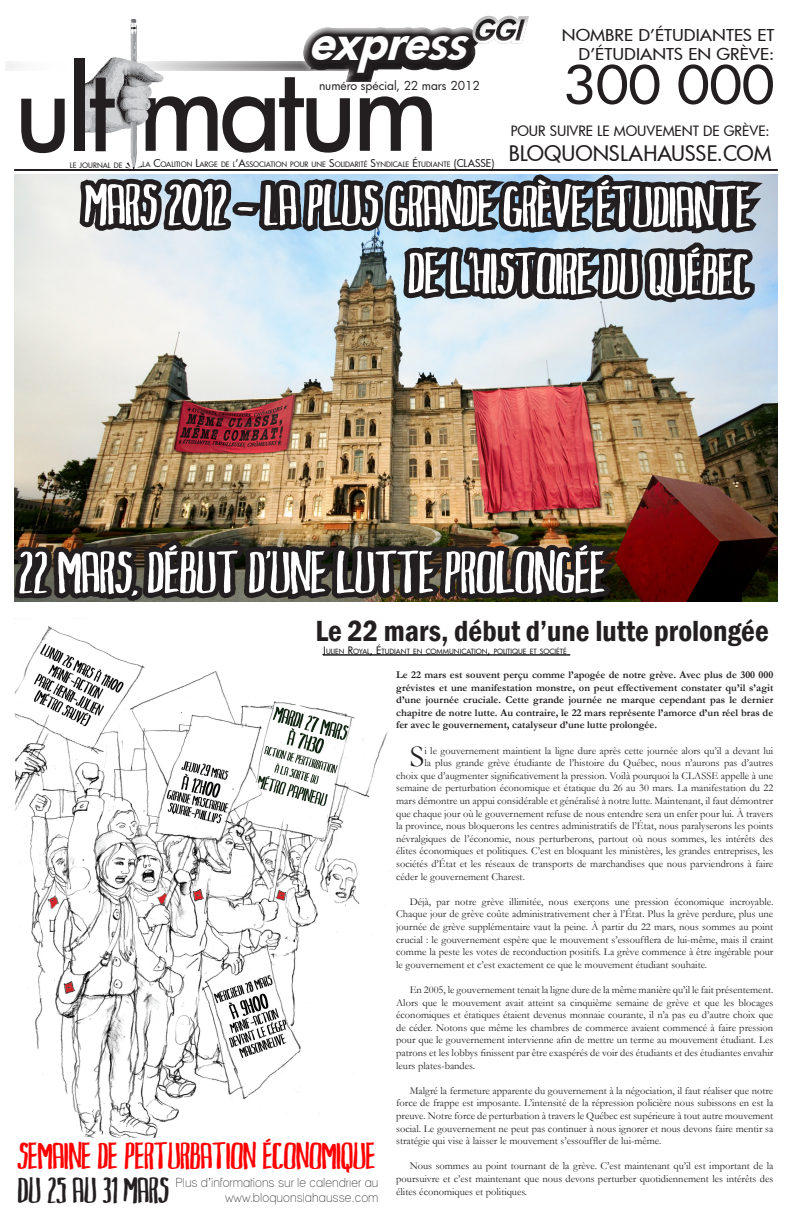
<style>
.page{position:relative;width:792px;height:1224px;background:#fff}
.page>*{position:absolute;margin:0;border:0;box-sizing:border-box;transform-origin:0 0}
.t1{font:500 112.4px "Futura";letter-spacing:-.04em;color:#231f20}
.t2{font:57px "Markus Ink";color:#fff}
.t3{font:56px/67.8px "Markus Ink";color:#fff;text-align:right}
.t4{font:500 51px "Futura";color:#231f20;scale:1.1 1}
.t5{font:italic 800 48px "Futura";color:#fff}
.Titre_article{font:36px "Markus Ink";color:#f00}
.t6{font:35px "Markus Ink";color:#231f20}
._1er_paragraphe_arti{font:30.7px "Garamond";color:#231f20}
.Titre_article-2{font:600 condensed 30px "Franklin Gothic";color:#231f20}
.t7{font:500 20.9px "Futura";color:#231f20}
.t8{font:500 16px/19.2px "Futura";color:#231f20;text-align:right;scale:1.1 1}
.t9{font:500 13.9px "Futura";color:#231f20}
.t10{font:condensed 12.7px/15.2px "Lane";color:#231f20;text-align:right}
.t11{font:12px "Futura";color:#231f20}
.Texte_d_article{font:10.5px/12.6px "Garamond";color:#231f20;text-align:justify}
._1er_paragraphe_arti-2{font:10.5px "Garamond";color:#231f20}
.introduction_d_artic{font:700 10.5px/12.6px "Garamond";color:#231f20;text-align:justify}
.t12{font:500 10.4px "Futura";color:#231f20}
.t13{font:500 7.3px "Futura";color:#231f20}
.Auteur-e{font:7px "Futura";color:#000}
.s1{font-size:10.4px}
.s2{font-size:10px}
</style>
<div class="page">
<img style="left:6px;top:16px;width:772px;height:1122px">
<h3 class="t5" style="left:309px;top:10px;width:175px">express</h3>
<p class="t1" style="left:14px;top:33px;width:426px">ult matum</p>
<p class="t13" style="left:70px;top:160px;width:54px">LE JOURNAL DE</p>
<p class="t13" style="left:143px;top:159px;width:328px">LA <span class="s1">C</span>OALITION <span class="s1">L</span>ARGE DE L<span class="s1">’A</span>SSOCIATION POUR UNE <span class="s1">S</span>OLIDARITÉ <span class="s1">S</span>YNDICALE <span class="s1">É</span>TUDIANTE <span class="s1">(CLASSE</span></p>
<p class="t12" style="left:491px;top:156px;width:5px">)</p>
<p class="t11" style="left:319px;top:78px;width:162px">numéro spécial, 22 mars 2012</p>
<h3 class="t8" style="left:562px;top:25px;width:195px">NOMBRE D’ÉTUDIANTES ET<br>D’ÉTUDIANTS EN GRÈVE:</h3>
<h3 class="t4" style="left:564px;top:50px;width:193px">300 000</h3>
<h3 class="t9" style="left:511px;top:122px;width:260px">POUR SUIVRE LE MOUVEMENT DE GRÈVE:</h3>
<h3 class="t7" style="left:509px;top:139px;width:264px">BLOQUONSLAHAUSSE.COM</h3>
<h3 class="t3" style="left:85px;top:171px;width:668px">MARS 2012 - LA PLUS GRANDE GRÈVE ÉTUDIANTE<br>DE L’HISTOIRE DU QUÉBEC</h3>
<h2 class="t2" style="left:19px;top:543px;width:588px">22 MARS, DÉBUT D’UNE LUTTE PROLONGÉE</h2>
<p class="Titre_article-2" style="left:315px;top:611px;width:455px">Le 22 mars, début d’une lutte prolongée</p>
<p class="Auteur-e" style="left:323px;top:647px;width:244px"><span class="s2">J</span>ULIEN <span class="s2">R</span>OYAL<span class="s2">, É</span>TUDIANT EN COMMUNICATION<span class="s2">,</span> POLITIQUE ET SOCIÉTÉ</p>
<p class="Titre_article" style="left:18px;top:1138px;width:360px">SEMAINE DE PERTURBATION ÉCONOMIQUE</p>
<p class="t6" style="left:18px;top:1173px;width:153px">DU 25 AU 31 MARS</p>
<p class="t10" style="left:176px;top:1175px;width:205px">Plus d’informations sur le calendrier au www.bloquonslahausse.com</p>
<p class="introduction_d_artic" style="left:396px;top:668px;width:379px">Le 22 mars est souvent perçu comme l’apogée de notre grève. Avec plus de 300 000 grévistes et une manifestation monstre, on peut effectivement constater qu’il s’agit d’une journée cruciale. Cette grande journée ne marque cependant pas le dernier chapitre de notre lutte. Au contraire, le 22 mars représente l’amorce d’un réel bras de fer avec le gouvernement, catalyseur d’une lutte prolongée.</p>
<p class="_1er_paragraphe_arti" style="left:410px;top:738px;width:16px">S</p>
<p class="_1er_paragraphe_arti-2" style="left:424px;top:744px;width:350px">i le gouvernement maintient la ligne dure après cette journée alors qu’il a devant lui</p>
<p class="_1er_paragraphe_arti-2" style="left:424px;top:757px;width:350px">la plus grande grève étudiante de l’histoire du Québec, nous n’aurons pas d’autres</p>
<p class="_1er_paragraphe_arti-2" style="left:396px;top:769px;width:379px">choix que d’augmenter significativement la pression. Voilà pourquoi la CLASSE appelle à une</p>
<p class="_1er_paragraphe_arti-2" style="left:396px;top:782px;width:379px">semaine de perturbation économique et étatique du 26 au 30 mars. La manifestation du 22</p>
<p class="_1er_paragraphe_arti-2" style="left:396px;top:794px;width:379px">mars démontre un appui considérable et généralisé à notre lutte. Maintenant, il faut démontrer</p>
<p class="_1er_paragraphe_arti-2" style="left:396px;top:807px;width:379px">que chaque jour où le gouvernement refuse de nous entendre sera un enfer pour lui. À travers</p>
<p class="_1er_paragraphe_arti-2" style="left:396px;top:820px;width:379px">la province, nous bloquerons les centres administratifs de l’État, nous paralyserons les points</p>
<p class="_1er_paragraphe_arti-2" style="left:396px;top:832px;width:379px">névralgiques de l’économie, nous perturberons, partout où nous sommes, les intérêts des</p>
<p class="_1er_paragraphe_arti-2" style="left:396px;top:845px;width:379px">élites économiques et politiques. C’est en bloquant les ministères, les grandes entreprises, les</p>
<p class="_1er_paragraphe_arti-2" style="left:396px;top:857px;width:379px">sociétés d’État et les réseaux de transports de marchandises que nous parviendrons à faire</p>
<p class="_1er_paragraphe_arti-2" style="left:396px;top:870px;width:130px">céder le gouvernement Charest.</p>
<p class="Texte_d_article" style="left:396px;top:895px;width:379px;text-indent:14px">Déjà, par notre grève illimitée, nous exerçons une pression économique incroyable.<br>Chaque jour de grève coûte administrativement cher à l’État. Plus la grève perdure, plus une journée de grève supplémentaire vaut la peine. À partir du 22 mars, nous sommes au point crucial : le gouvernement espère que le mouvement s’essoufflera de lui-même, mais il craint comme la peste les votes de reconduction positifs. La grève commence à être ingérable pour le gouvernement et c’est exactement ce que le mouvement étudiant souhaite.</p>
<p class="Texte_d_article" style="left:396px;top:983px;width:379px;text-indent:14px">En 2005, le gouvernement tenait la ligne dure de la même manière qu’il le fait présentement.<br>Alors que le mouvement avait atteint sa cinquième semaine de grève et que les blocages économiques et étatiques étaient devenus monnaie courante, il n’a pas eu d’autre choix que de céder. Notons que même les chambres de commerce avaient commencé à faire pression pour que le gouvernement intervienne afin de mettre un terme au mouvement étudiant. Les patrons et les lobbys finissent par être exaspérés de voir des étudiants et des étudiantes envahir leurs plates-bandes.</p>
<p class="Texte_d_article" style="left:396px;top:1084px;width:379px;text-indent:14px">Malgré la fermeture apparente du gouvernement à la négociation, il faut réaliser que notre force de frappe est imposante. L’intensité de la répression policière nous subissons en est la preuve. Notre force de perturbation à travers le Québec est supérieure à tout autre mouvement social. Le gouvernement ne peut pas continuer à nous ignorer et nous devons faire mentir sa stratégie qui vise à laisser le mouvement s’essouffler de lui-même.</p>
<p class="Texte_d_article" style="left:396px;top:1160px;width:379px;text-indent:14px">Nous sommes au point tournant de la grève. C’est maintenant qu’il est important de la poursuivre et c’est maintenant que nous devons perturber quotidiennement les intérêts des élites économiques et politiques.</p>
</div>
